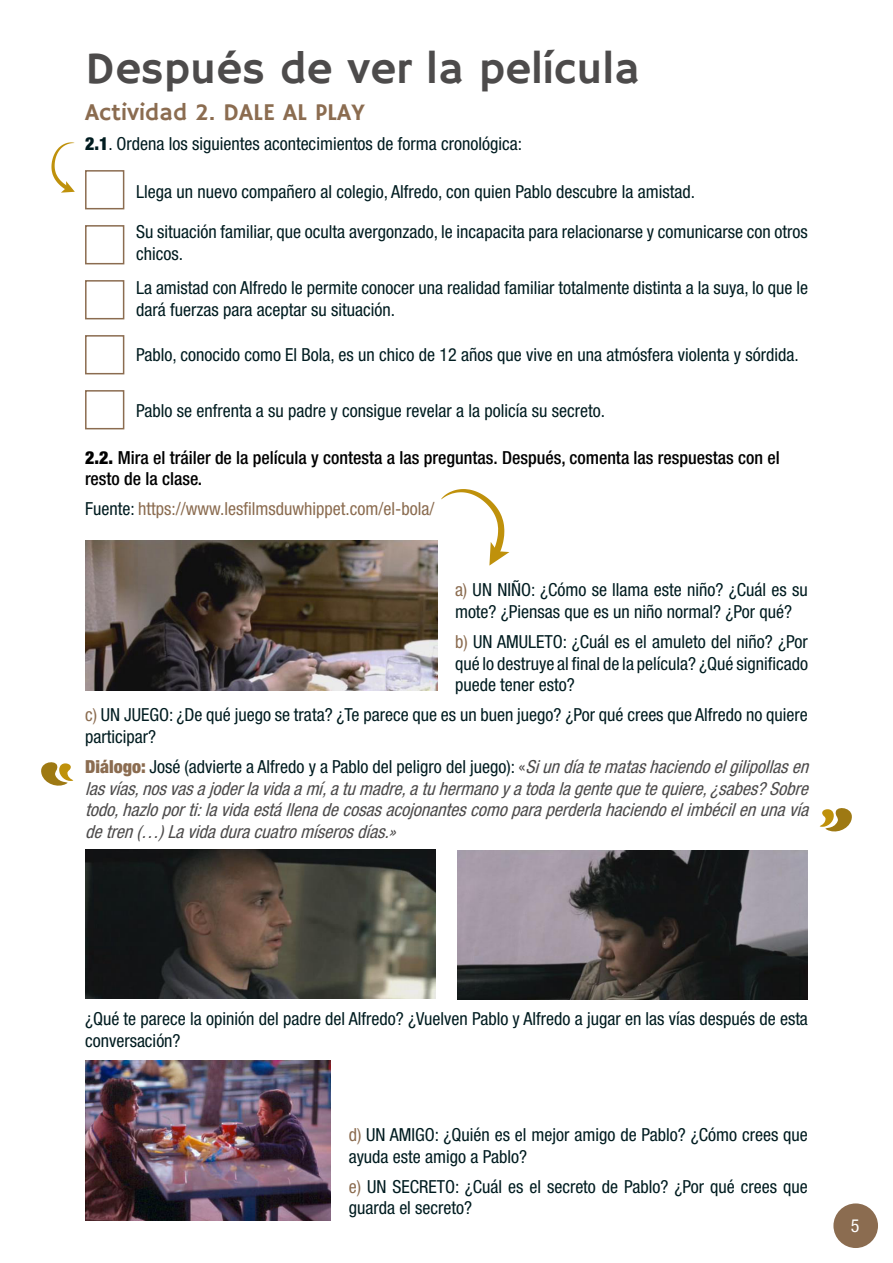
<style>
.page{position:relative;width:893px;height:1263px;background:#fff}
.page>*{position:absolute;margin:0;border:0;box-sizing:border-box;transform-origin:0 0}
.Titre{font:45px "Hammersmith One";color:#4d4b4b}
.Titre_du_film{font:24px "Hammersmith One";color:#8b6c50}
.Texte{font:condensed 18px/21.6px "Helvetica Neue";color:#001c20}
.Texte-2{font:italic condensed 18px/21.6px "Helvetica Neue";color:#4d4b4b;text-align:justify}
.Question{font:500 condensed 18px/21.6px "Helvetica Neue";color:#000}
.Texte-3{font:condensed 18px "Helvetica Neue";color:#8b6c50}
.Texte-4{font:condensed 18px "Helvetica Neue";color:#fff}
.s1{font-weight:900}
.s2{color:#001c20}
.s3{color:#8b6c50}
.s4{font-weight:900;font-style:normal;color:#8b6c50}
.s5{font-style:normal;color:#001c20}
.s6{font-style:normal}
</style>
<div class="page">
<svg style="left:51px;top:142px;width:24px;height:51px"></svg>
<svg style="left:441px;top:489px;width:68px;height:77px"></svg>
<div style="left:833px;top:1203px;width:45px;height:45px;background:#8b6c50;border-radius:50%"></div>
<div style="left:85px;top:170px;width:39px;height:39px;border:2px solid #8b6c50"></div>
<div style="left:85px;top:225px;width:39px;height:39px;border:2px solid #8b6c50"></div>
<div style="left:85px;top:280px;width:39px;height:39px;border:2px solid #8b6c50"></div>
<div style="left:85px;top:335px;width:39px;height:39px;border:2px solid #8b6c50"></div>
<div style="left:85px;top:390px;width:39px;height:39px;border:2px solid #8b6c50"></div>
<img style="left:85px;top:540px;width:353px;height:150px">
<img style="left:85px;top:849px;width:350px;height:149px">
<img style="left:458px;top:851px;width:350px;height:148px">
<img style="left:85px;top:1060px;width:246px;height:160px">
<svg style="left:41px;top:762px;width:33px;height:24px"></svg>
<svg style="left:819px;top:808px;width:33px;height:24px"></svg>
<p class="Titre" style="left:85px;top:43px;width:557px">Después de ver la película</p>
<p class="Titre_du_film" style="left:85px;top:99px;width:282px">Actividad 2. DALE AL PLAY</p>
<p class="Texte" style="left:85px;top:133px;width:439px"><span class="s1">2.1</span>. Ordena los siguientes acontecimientos de forma cronológica:</p>
<p class="Texte" style="left:136px;top:180px;width:560px">Llega un nuevo compañero al colegio, Alfredo, con quien Pablo descubre la amistad.</p>
<p class="Texte" style="left:136px;top:221px;width:673px">Su situación familiar, que oculta avergonzado, le incapacita para relacionarse y comunicarse con otros chicos.</p>
<p class="Texte" style="left:136px;top:277px;width:673px">La amistad con Alfredo le permite conocer una realidad familiar totalmente distinta a la suya, lo que le dará fuerzas para aceptar su situación.</p>
<p class="Texte" style="left:136px;top:344px;width:664px">Pablo, conocido como El Bola, es un chico de 12 años que vive en una atmósfera violenta y sórdida.</p>
<p class="Texte" style="left:136px;top:399px;width:470px">Pablo se enfrenta a su padre y consigue revelar a la policía su secreto.</p>
<p class="Question" style="left:85px;top:446px;width:696px"><span class="s1">2.2.</span> Mira el tráiler de la película y contesta a las preguntas. Después, comenta las respuestas con el resto de la clase.</p>
<p class="Texte-3" style="left:85px;top:498px;width:351px"><span class="s2">Fuente:</span> https://www.lesfilmsduwhippet.com/el-bola/</p>
<p class="Texte" style="left:455px;top:579px;width:354px"><span class="s3">a)</span> UN NIÑO: ¿Cómo se llama este niño? ¿Cuál es su mote? ¿Piensas que es un niño normal? ¿Por qué?</p>
<p class="Texte" style="left:455px;top:631px;width:354px;text-align:justify"><span class="s3">b)</span> UN AMULETO: ¿Cuál es el amuleto del niño? ¿Por qué lo destruye al final de la película? ¿Qué significado puede tener esto?</p>
<p class="Texte" style="left:85px;top:704px;width:724px"><span class="s3">c)</span> UN JUEGO: ¿De qué juego se trata? ¿Te parece que es un buen juego? ¿Por qué crees que Alfredo no quiere participar?</p>
<p class="Texte-2" style="left:85px;top:756px;width:730px"><span class="s4">Diálogo:</span> <span class="s5">José (advierte a Alfredo y a Pablo del peligro del juego):</span> <span class="s6">«</span>Siundíatematashaciendoelgilipollasen lasvías,nosvasajoderlavidaamí,atumadre,atuhermanoyatodalagentequetequiere,¿sabes?Sobre todo,hazloporti:lavidaestállenadecosasacojonantescomoparaperderlahaciendoelimbécilenunavía detren(…)Lavidaduracuatromíserosdías.»</p>
<p class="Texte" style="left:85px;top:1008px;width:724px">¿Qué te parece la opinión del padre del Alfredo? ¿Vuelven Pablo y Alfredo a jugar en las vías después de esta conversación?</p>
<p class="Texte" style="left:349px;top:1124px;width:461px"><span class="s3">d)</span> UN AMIGO: ¿Quién es el mejor amigo de Pablo? ¿Cómo crees que ayuda este amigo a Pablo?</p>
<p class="Texte" style="left:349px;top:1175px;width:461px"><span class="s3">e)</span> UN SECRETO: ¿Cuál es el secreto de Pablo? ¿Por qué crees que guarda el secreto?</p>
<p class="Texte-4" style="left:851px;top:1215px;width:10px">5</p>
</div>
